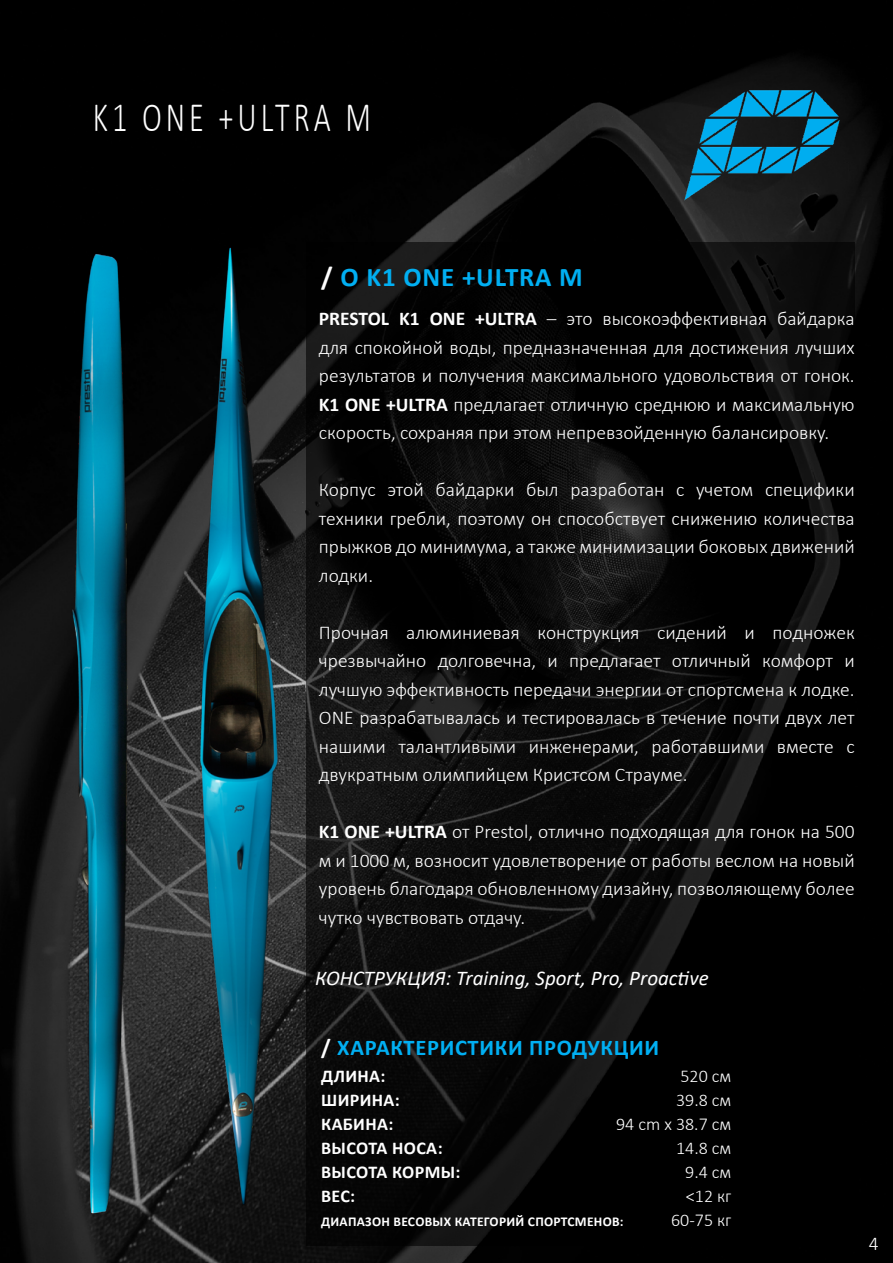
<style>
.page{position:relative;width:893px;height:1263px;background:#fff}
.page>*{position:absolute;margin:0;border:0;box-sizing:border-box;transform-origin:0 0}
.t1{font:300 42px "Calibri";letter-spacing:.13em;color:#fff;scale:.72 1}
.t2{font:700 27px "Calibri";letter-spacing:.03em;color:#01aff2}
.t3{font:700 22.5px "Calibri";letter-spacing:.03em;color:#01aff2}
.t4{font:italic 21px "Calibri";color:#fff}
.t5{font:300 19.5px/28.5px "Calibri";color:#fff;text-align:justify}
.t6{font:700 18px/24px "Calibri";letter-spacing:.02em;color:#fff}
.t7{font:300 18px/24px "Calibri";color:#fff;text-align:right}
.t8{font:700 13.5px "Calibri";letter-spacing:.02em;color:#fff}
.s1{color:#fff}
.s2{font-weight:700}
</style>
<div class="page">
<img style="left:0;top:0;width:893px;height:1263px">
<svg style="left:306px;top:242px;width:549px;height:1004px;background:#090909"></svg>
<img style="left:677px;top:54px;width:170px;height:170px">
<img style="left:52px;top:251px;width:87px;height:964px">
<img style="left:193px;top:245px;width:88px;height:964px">
<h1 class="t1" style="left:93px;top:91px;width:388px">K1 ONE +ULTRA M</h1>
<h2 class="t2" style="left:321px;top:258px;width:263px"><span class="s1">/</span> О K1 ONE +ULTRA M</h2>
<p class="t5" style="left:319px;top:304px;width:537px"><span class="s2">PRESTOL K1 ONE +ULTRA</span> – это высокоэффективная байдарка для спокойной воды, предназначенная для достижения лучших результатов и получения максимального удовольствия от гонок.<br><span class="s2">K1 ONE +ULTRA</span> предлагает отличную среднюю и максимальную скорость, сохраняя при этом непревзойденную балансировку.</p>
<p class="t5" style="left:319px;top:475px;width:537px">Корпус этой байдарки был разработан с учетом специфики техники гребли, поэтому он способствует снижению количества прыжков до минимума, а также минимизации боковых движений лодки.</p>
<p class="t5" style="left:319px;top:618px;width:537px">Прочная алюминиевая конструкция сидений и подножек чрезвычайно долговечна, и предлагает отличный комфорт и лучшую эффективность передачи энергии от спортсмена к лодке.<br>ONE разрабатывалась и тестировалась в течение почти двух лет нашими талантливыми инженерами, работавшими вместе с двукратным олимпийцем Кристсом Страуме.</p>
<p class="t5" style="left:319px;top:817px;width:537px"><span class="s2">K1 ONE +ULTRA</span> от Prestol, отлично подходящая для гонок на 500 м и 1000 м, возносит удовлетворение от работы веслом на новый уровень благодаря обновленному дизайну, позволяющему более чутко чувствовать отдачу.</p>
<p class="t4" style="left:315px;top:964px;width:395px">КОНСТРУКЦИЯ: Training, Sport, Pro, Proactive</p>
<p class="t3" style="left:321px;top:1032px;width:340px"><span class="s1">/</span> ХАРАКТЕРИСТИКИ ПРОДУКЦИИ</p>
<p class="t6" style="left:321px;top:1063px;width:141px">ДЛИНА:<br>ШИРИНА:<br>КАБИНА:<br>ВЫСОТА НОСА:<br>ВЫСОТА КОРМЫ:<br>ВЕС:</p>
<p class="t8" style="left:321px;top:1212px;width:304px">ДИАПАЗОН ВЕСОВЫХ КАТЕГОРИЙ СПОРТСМЕНОВ:</p>
<p class="t7" style="left:616px;top:1064px;width:117px">520 см<br>39.8 см<br>94 cm x 38.7 см<br>14.8 см<br>9.4 см<br>&lt;12 кг<br>60-75 кг</p>
<p class="t5" style="left:869px;top:1229px;width:11px">4</p>
</div>
